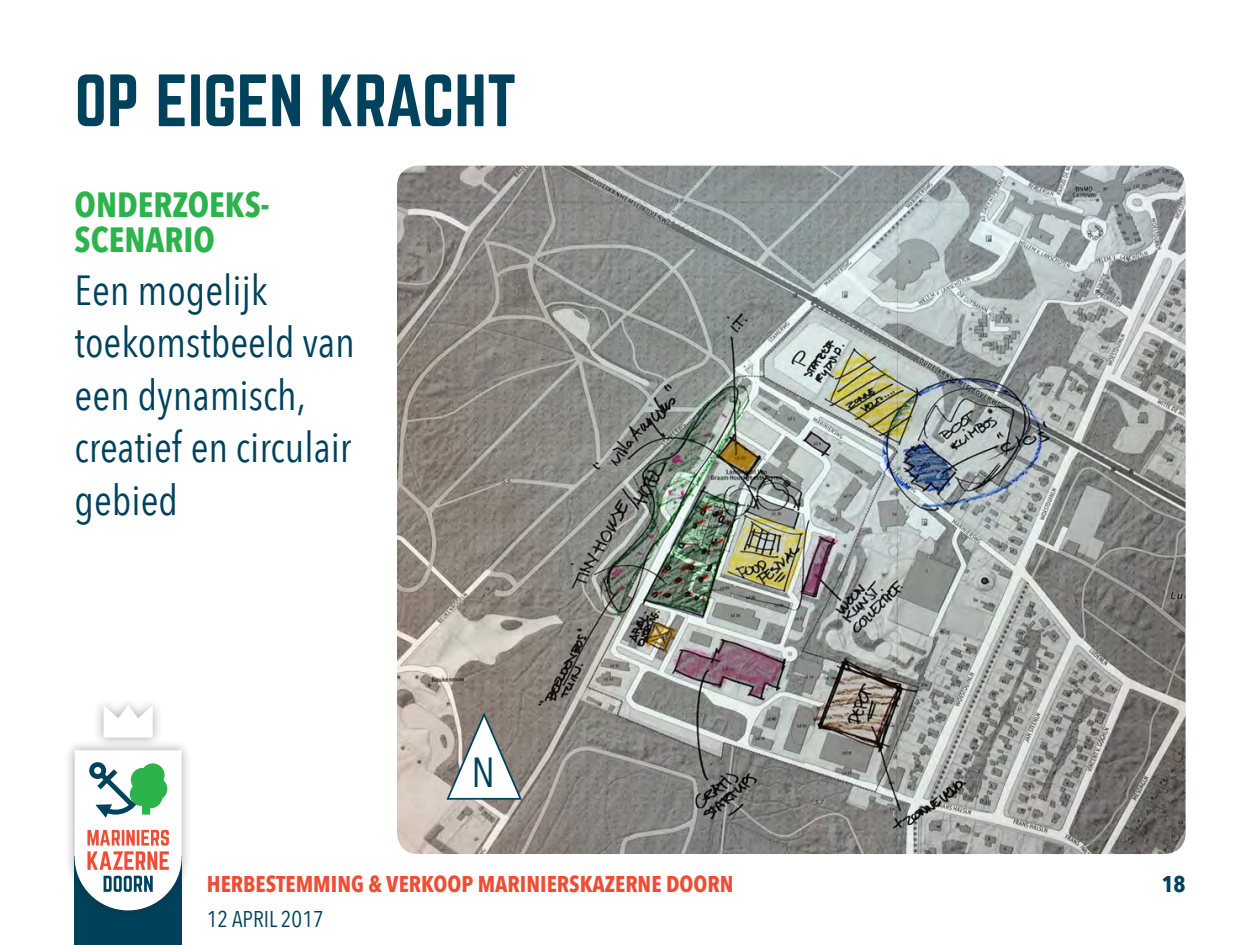
<style>
.page{position:relative;width:1260px;height:945px;background:#fff}
.page>*{position:absolute;margin:0;border:0;box-sizing:border-box;transform-origin:0 0}
.t1{font:64.75px "Norwester";color:#00425c}
.body{font:42px/52.5px "Avenir Next Condensed";color:#00425c}
.body-2{font:700 35px "Avenir Next Condensed";color:#2cb34b}
.t2{font:700 22.75px "Avenir Next Condensed";color:#ef4d35}
.t3{font:22.75px "Avenir Next Condensed";color:#00425c}
.t4{font:700 22.75px "Avenir Next Condensed";color:#00425c}
</style>
<div class="page">
<img style="left:397px;top:166px;width:789px;height:688px">
<svg style="left:445px;top:712px;width:78px;height:89px"></svg>
<div style="left:74px;top:857px;width:108px;height:88px;background:#00425c"></div>
<div style="left:64px;top:740px;width:128px;height:181px;background:#231f20;opacity:.4"></div>
<div style="left:93px;top:696px;width:70px;height:52px;background:#231f20;opacity:.4"></div>
<svg style="left:104px;top:705px;width:49px;height:33px"></svg>
<svg style="left:75px;top:750px;width:107px;height:160px"></svg>
<p class="t1" style="left:75px;top:70px;width:443px">OP EIGEN KRACHT</p>
<p class="body-2" style="left:75px;top:184px;width:196px">ONDERZOEKS-</p>
<p class="body-2" style="left:75px;top:219px;width:142px">SCENARIO</p>
<p class="body" style="left:75px;top:262px;width:282px">Een mogelijk toekomstbeeld van een dynamisch, creatief en circulair gebied</p>
<p class="body" style="left:471px;top:744px;width:25px">N</p>
<p class="t2" style="left:207px;top:870px;width:528px">HERBESTEMMING &amp; VERKOOP MARINIERSKAZERNE DOORN</p>
<p class="t3" style="left:207px;top:900px;width:118px">12 APRIL 2017</p>
<p class="t4" style="left:1162px;top:870px;width:25px">18</p>
</div>
